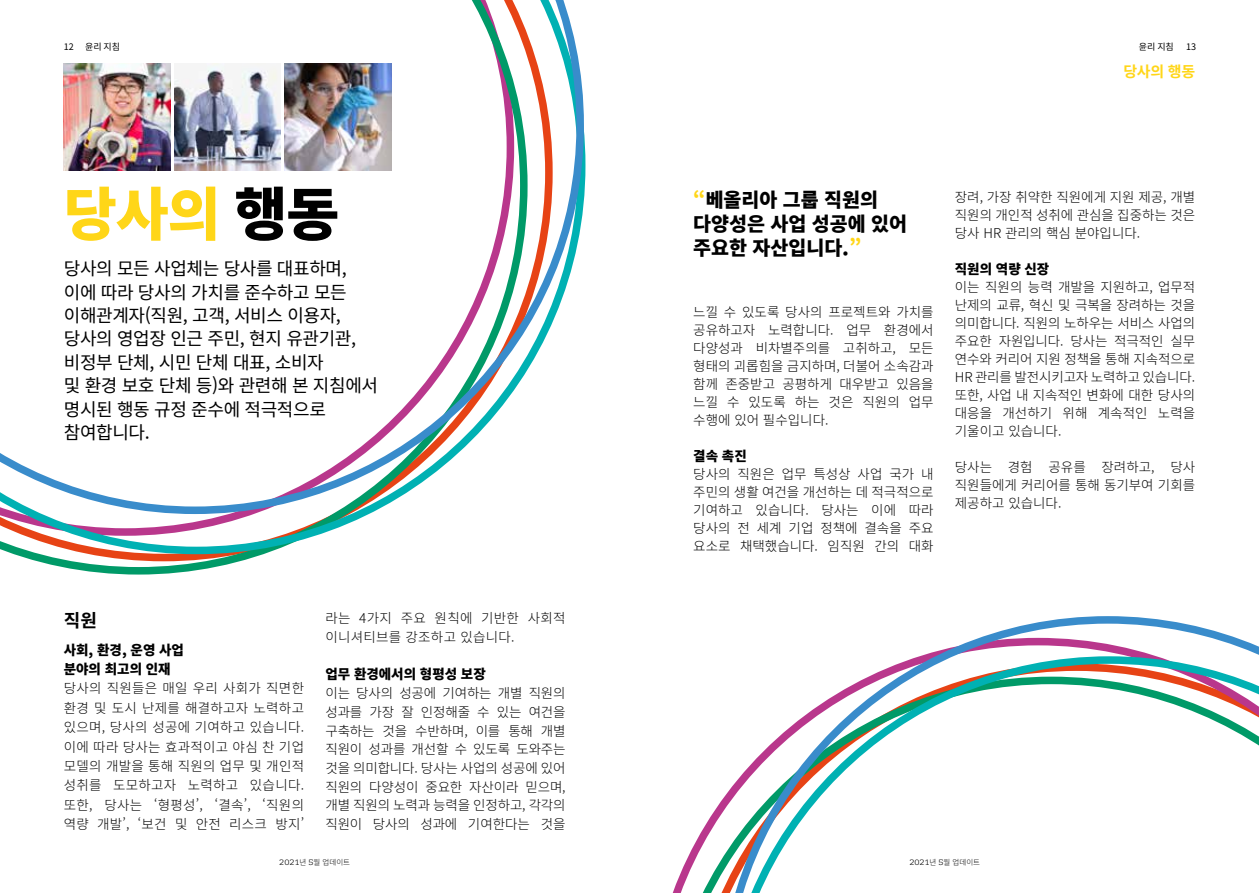
<style>
.page{position:relative;width:1259px;height:893px;background:#fff}
.page>*{position:absolute;margin:0;border:0;box-sizing:border-box;transform-origin:0 0}
.t1{font:900 57.6px "Noto Sans CJ Kkr";color:#ffd618}
.t2{font:900 19.5px/24px "Noto Sans CJ Kkr";color:#000}
.t3{font:18px/23.4px "Noto Sans CJ Kkr";letter-spacing:-.02em;color:#000}
.t4{font:700 18px "Noto Sans CJ Kkr";color:#000}
.t5{font:700 15px "Noto Sans CJ Kkr";color:#ffd618}
.t6{font:300 13.5px/18px "Noto Sans CJ Kkr";color:#000;text-align:justify}
.t7{font:900 13.5px/19.4px "Noto Sans CJ Kkr";color:#000}
.t8{font:300 13.5px/18.8px "Noto Sans CJ Kkr";letter-spacing:.02em;color:#000}
.t9{font:9px "Noto Sans CJ Kkr";color:#000}
.t10{font:300 7.5px "Noto Sans CJ Kkr";color:#000}
.s1{color:#000}
.s2{color:#ffd618}
.s3{font-family:"FS Rufus"}
</style>
<div class="page">
<svg style="left:13px;top:554px;width:251px;height:21px"></svg>
<svg style="left:0;top:132px;width:585px;height:422px"></svg>
<svg style="left:0;top:0;width:584px;height:514px"></svg>
<img style="left:174px;top:64px;width:107px;height:106px">
<img style="left:285px;top:64px;width:106px;height:106px">
<img style="left:64px;top:64px;width:106px;height:106px">
<svg style="left:672px;top:804px;width:47px;height:89px"></svg>
<svg style="left:719px;top:616px;width:540px;height:277px"></svg>
<p class="t9" style="left:64px;top:41px;width:11px">12</p>
<p class="t9" style="left:85px;top:41px;width:37px">윤리 지침</p>
<p class="t9" style="left:1138px;top:41px;width:37px">윤리 지침</p>
<p class="t9" style="left:1186px;top:41px;width:11px">13</p>
<h1 class="t1" style="left:64px;top:182px;width:277px">당사의 <span class="s1">행동</span></h1>
<h3 class="t3" style="left:64px;top:257px;width:316px">당사의 모든 사업체는 당사를 대표하며, 이에 따라 당사의 가치를 준수하고 모든 이해관계자(직원, 고객, 서비스 이용자, 당사의 영업장 인근 주민, 현지 유관기관, 비정부 단체, 시민 단체 대표, 소비자<br>및 환경 보호 단체 등)와 관련해 본 지침에서 명시된 행동 규정 준수에 적극적으로 참여합니다.</h3>
<h3 class="t4" style="left:64px;top:610px;width:35px">직원</h3>
<p class="t7" style="left:64px;top:640px;width:122px">사회, 환경, 운영 사업 분야의 최고의 인재</p>
<p class="t6" style="left:64px;top:679px;width:242px;line-height:19.4px">당사의 직원들은 매일 우리 사회가 직면한 환경 및 도시 난제를 해결하고자 노력하고 있으며, 당사의 성공에 기여하고 있습니다. 이에 따라 당사는 효과적이고 야심 찬 기업 모델의 개발을 통해 직원의 업무 및 개인적 성취를 도모하고자 노력하고 있습니다. 또한, 당사는 ‘형평성’, ‘결속’, ‘직원의 역량 개발’, ‘보건 및 안전 리스크 방지’</p>
<p class="t8" style="left:325px;top:609px;width:242px">라는 4가지 주요 원칙에 기반한 사회적 이니셔티브를 강조하고 있습니다.</p>
<p class="t7" style="left:325px;top:665px;width:162px">업무 환경에서의 형평성 보장</p>
<p class="t6" style="left:325px;top:684px;width:242px;line-height:18.8px">이는 당사의 성공에 기여하는 개별 직원의 성과를 가장 잘 인정해줄 수 있는 여건을 구축하는 것을 수반하며, 이를 통해 개별 직원이 성과를 개선할 수 있도록 도와주는 것을 의미합니다. 당사는 사업의 성공에 있어 직원의 다양성이 중요한 자산이라 믿으며, 개별 직원의 노력과 능력을 인정하고, 각각의 직원이 당사의 성과에 기여한다는 것을</p>
<p class="t5" style="left:1123px;top:63px;width:73px">당사의 행동</p>
<h2 class="t2" style="left:693px;top:188px;width:215px"><span class="s2">“</span>베올리아 그룹 직원의 다양성은 사업 성공에 있어 주요한 자산입니다.<span class="s2">”</span></h2>
<p class="t6" style="left:693px;top:303px;width:242px">느낄 수 있도록 당사의 프로젝트와 가치를 공유하고자 노력합니다. 업무 환경에서 다양성과 비차별주의를 고취하고, 모든 형태의 괴롭힘을 금지하며, 더불어 소속감과 함께 존중받고 공평하게 대우받고 있음을 느낄 수 있도록 하는 것은 직원의 업무 수행에 있어 필수입니다.</p>
<p class="t7" style="left:693px;top:446px;width:55px">결속 촉진</p>
<p class="t6" style="left:693px;top:465px;width:242px">당사의 직원은 업무 특성상 사업 국가 내 주민의 생활 여건을 개선하는 데 적극적으로 기여하고 있습니다. 당사는 이에 따라 당사의 전 세계 기업 정책에 결속을 주요 요소로 채택했습니다. 임직원 간의 대화</p>
<p class="t6" style="left:955px;top:188px;width:242px">장려, 가장 취약한 직원에게 지원 제공, 개별 직원의 개인적 성취에 관심을 집중하는 것은 당사 HR 관리의 핵심 분야입니다.</p>
<p class="t7" style="left:955px;top:260px;width:96px">직원의 역량 신장</p>
<p class="t6" style="left:955px;top:278px;width:242px">이는 직원의 능력 개발을 지원하고, 업무적 난제의 교류, 혁신 및 극복을 장려하는 것을 의미합니다. 직원의 노하우는 서비스 사업의 주요한 자원입니다. 당사는 적극적인 실무 연수와 커리어 지원 정책을 통해 지속적으로 HR 관리를 발전시키고자 노력하고 있습니다. 또한, 사업 내 지속적인 변화에 대한 당사의 대응을 개선하기 위해 계속적인 노력을 기울이고 있습니다.</p>
<p class="t6" style="left:955px;top:458px;width:242px">당사는 경험 공유를 장려하고, 당사 직원들에게 커리어를 통해 동기부여 기회를 제공하고 있습니다.</p>
<p class="t10" style="left:279px;top:858px;width:72px"><span class="s3">2021</span>년 <span class="s3">5</span>월 업데이트</p>
<p class="t10" style="left:909px;top:858px;width:72px"><span class="s3">2021</span>년 <span class="s3">5</span>월 업데이트</p>
</div>
